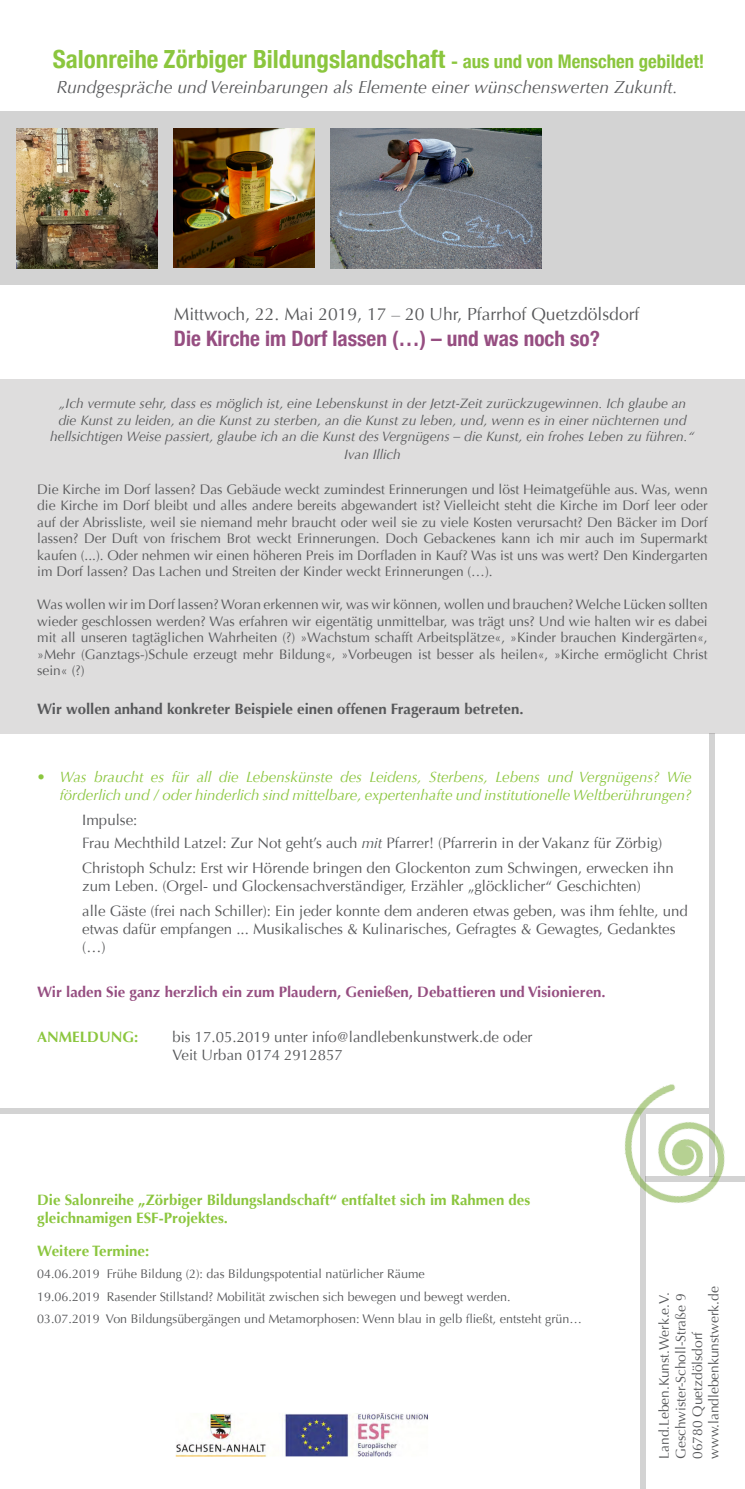
<style>
.page{position:relative;width:745px;height:1489px;background:#fff}
.page>*{position:absolute;margin:0;border:0;box-sizing:border-box;transform-origin:0 0}
.t1{font:700 condensed 25px "Helvetica Neue";color:#8bc63e}
.t2{font:700 condensed 21.25px "Helvetica Neue";color:#964e81}
.t3{font:italic 17.5px "Optima";color:#57585a}
.t4{font:17.5px "Optima";color:#57585a}
.t5{font:15px/18px "Optima";color:#57585a}
.t6{font:italic 15px/18px "Optima";color:#8bc63e;text-align:right}
.t7{font:700 15px/18px "Optima";color:#8bc63e}
.t8{font:700 15px "Optima";color:#964e81}
.t9{font:700 15px "Optima";color:#57585a}
.t10{font:13.75px/16.5px "Optima";color:#57585a;text-align:justify}
.t11{font:italic 13.75px/16.5px "Optima";color:#57585a;text-align:center}
.t12{font:12.5px "Optima";color:#57585a}
.s1{font-size:18.75px}
.s2{font-style:italic}
</style>
<div class="page">
<div style="left:0;top:379px;width:744px;height:354px;background:#dedddd"></div>
<div style="left:708px;top:733px;width:6px;height:443px;background:#d3d3d3"></div>
<img style="left:175px;top:1413px;width:253px;height:44px">
<div style="left:639px;top:1113px;width:6px;height:375px;background:#d3d3d3"></div>
<div style="left:0;top:1108px;width:708px;height:6px;background:#d3d3d3"></div>
<div style="left:644px;top:1175px;width:99px;height:6px;background:#d3d3d3"></div>
<img style="left:624px;top:1075px;width:111px;height:140px">
<div style="left:0;top:112px;width:744px;height:173px;background:#d3d3d3"></div>
<img style="left:17px;top:128px;width:140px;height:140px">
<img style="left:331px;top:128px;width:210px;height:140px">
<img style="left:174px;top:128px;width:140px;height:140px">
<p class="t1" style="left:53px;top:39px;width:652px">Salonreihe Zörbiger Bildungslandschaft <span class="s1">- aus und von Menschen gebildet!</span></p>
<p class="t3" style="left:56px;top:77px;width:622px">Rundgespräche und Vereinbarungen als Elemente einer wünschenswerten Zukunft.</p>
<p class="t4" style="left:174px;top:304px;width:467px">Mittwoch, 22. Mai 2019, 17 – 20 Uhr, Pfarrhof Quetzdölsdorf</p>
<p class="t2" style="left:174px;top:320px;width:427px">Die Kirche im Dorf lassen (…) – und was noch so?</p>
<p class="t11" style="left:50px;top:395px;width:645px">„Ich vermute sehr, dass es möglich ist, eine Lebenskunst in der Jetzt-Zeit zurückzugewinnen. Ich glaube an die Kunst zu leiden, an die Kunst zu sterben, an die Kunst zu leben, und, wenn es in einer nüchternen und hellsichtigen Weise passiert, glaube ich an die Kunst des Vergnügens – die Kunst, ein frohes Leben zu führen.“</p>
<p class="t11" style="left:344px;top:446px;width:58px">Ivan Illich</p>
<p class="t10" style="left:37px;top:481px;width:671px">Die Kirche im Dorf lassen? Das Gebäude weckt zumindest Erinnerungen und löst Heimatgefühle aus. Was, wenn die Kirche im Dorf bleibt und alles andere bereits abgewandert ist? Vielleicht steht die Kirche im Dorf leer oder auf der Abrissliste, weil sie niemand mehr braucht oder weil sie zu viele Kosten verursacht? Den Bäcker im Dorf lassen? Der Duft von frischem Brot weckt Erinnerungen. Doch Gebackenes kann ich mir auch im Supermarkt kaufen (...). Oder nehmen wir einen höheren Preis im Dorfladen in Kauf? Was ist uns was wert? Den Kindergarten im Dorf lassen? Das Lachen und Streiten der Kinder weckt Erinnerungen (…).</p>
<p class="t10" style="left:37px;top:596px;width:671px">Was wollen wir im Dorf lassen? Woran erkennen wir, was wir können, wollen und brauchen? Welche Lücken sollten wieder geschlossen werden? Was erfahren wir eigentätig unmittelbar, was trägt uns? Und wie halten wir es dabei mit all unseren tagtäglichen Wahrheiten (?) »Wachstum schafft Arbeitsplätze«, »Kinder brauchen Kindergärten«, »Mehr (Ganztags-)Schule erzeugt mehr Bildung«, »Vorbeugen ist besser als heilen«, »Kirche ermöglicht Christ sein« (?)</p>
<p class="t9" style="left:37px;top:700px;width:487px">Wir wollen anhand konkreter Beispiele einen offenen Frageraum betreten.</p>
<p class="t6" style="left:37px;top:768px;width:655px">• Was braucht es für all die Lebenskünste des Leidens, Sterbens, Lebens und Vergnügens? Wie förderlich und / oder hinderlich sind mittelbare, expertenhafte und institutionelle Weltberührungen?</p>
<p class="t5" style="left:82px;top:811px;width:57px">Impulse:</p>
<p class="t5" style="left:82px;top:833px;width:581px">Frau Mechthild Latzel: Zur Not geht’s auch <span class="s2">mit</span> Pfarrer! (Pfarrerin in der Vakanz für Zörbig)</p>
<p class="t5" style="left:82px;top:858px;width:592px">Christoph Schulz: Erst wir Hörende bringen den Glockenton zum Schwingen, erwecken ihn zum Leben. (Orgel- und Glockensachverständiger, Erzähler „glöcklicher“ Geschichten)</p>
<p class="t5" style="left:82px;top:901px;width:606px">alle Gäste (frei nach Schiller): Ein jeder konnte dem anderen etwas geben, was ihm fehlte, und etwas dafür empfangen ... Musikalisches &amp; Kulinarisches, Gefragtes &amp; Gewagtes, Gedanktes (…)</p>
<p class="t8" style="left:37px;top:983px;width:569px">Wir laden Sie ganz herzlich ein zum Plaudern, Genießen, Debattieren und Visionieren.</p>
<p class="t7" style="left:37px;top:1027px;width:102px">ANMELDUNG:</p>
<p class="t5" style="left:172px;top:1027px;width:361px">bis 17.05.2019 unter info@landlebenkunstwerk.de oder</p>
<p class="t5" style="left:172px;top:1045px;width:172px">Veit Urban 0174 2912857</p>
<p class="t7" style="left:37px;top:1191px;width:494px">Die Salonreihe „Zörbiger Bildungslandschaft“ entfaltet sich im Rahmen des gleichnamigen ESF-Projektes.</p>
<p class="t7" style="left:37px;top:1241px;width:113px">Weitere Termine:</p>
<p class="t12" style="left:37px;top:1266px;width:388px">04.06.2019 Frühe Bildung (2): das Bildungspotential natürlicher Räume</p>
<p class="t12" style="left:37px;top:1289px;width:474px">19.06.2019 Rasender Stillstand? Mobilität zwischen sich bewegen und bewegt werden.</p>
<p class="t12" style="left:37px;top:1311px;width:546px">03.07.2019 Von Bildungsübergängen und Metamorphosen: Wenn blau in gelb fließt, entsteht grün…</p>
<p class="t10" style="left:705px;top:1458px;width:174px;rotate:-90deg">www.landlebenkunstwerk.de</p>
<p class="t10" style="left:655px;top:1458px;width:168px;rotate:-90deg">Land.Leben.Kunst.Werk.e.V.</p>
<p class="t10" style="left:672px;top:1458px;width:167px;rotate:-90deg">Geschwister-Scholl-Straße 9</p>
<p class="t10" style="left:688px;top:1458px;width:129px;rotate:-90deg">06780 Quetzdölsdorf</p>
</div>
